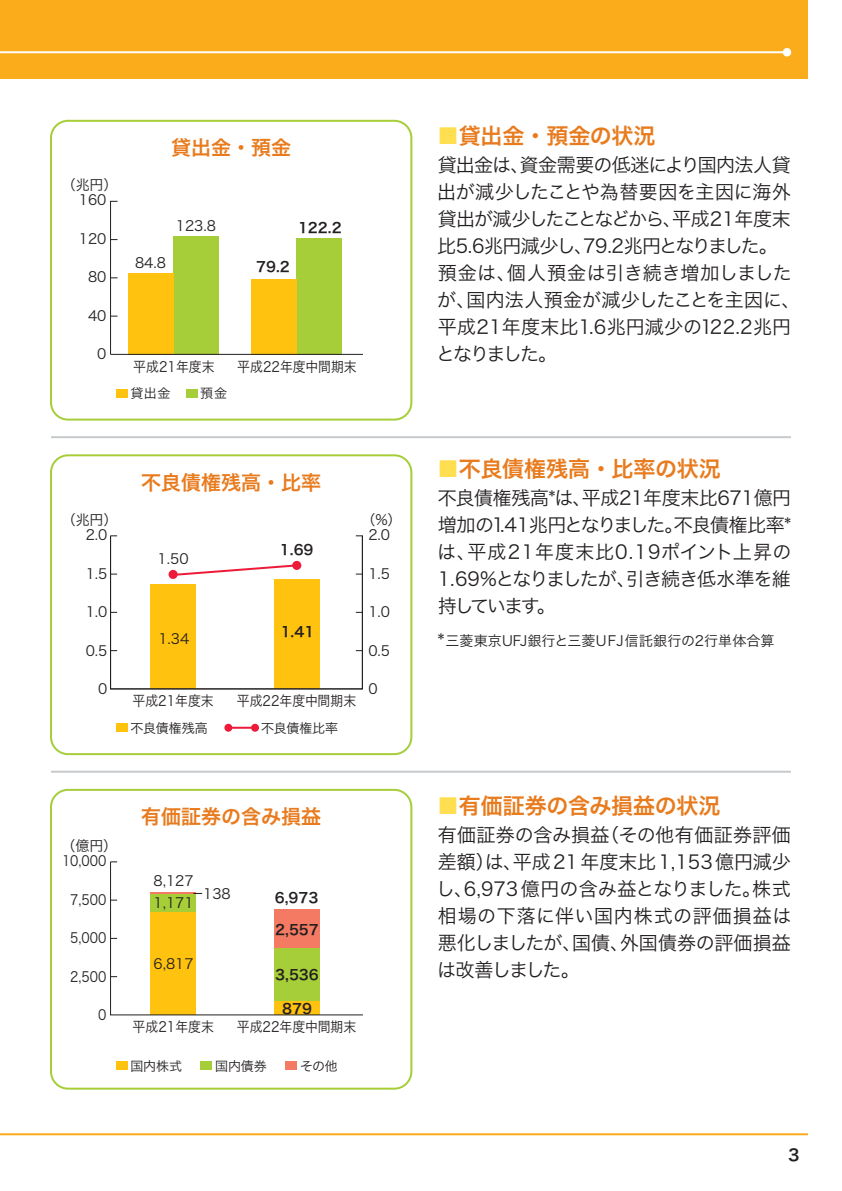
<style>
.page{position:relative;width:842px;height:1191px;background:#fff}
.page>*{position:absolute;margin:0;border:0;box-sizing:border-box;transform-origin:0 0}
.t1{font:22px "Hira Kaku Pro W6 90 pv RKSJ H";letter-spacing:-.005em;color:#e87b1e}
.t2{font:20px "Hira Kaku Pro W6 90 pv RKSJ H";color:#e87b1e}
.t3{font:19px/27px "Hira Kaku Pro W3 90 pv RKSJ H";letter-spacing:-.02em;color:#231f20;text-align:justify}
.t4{font:16px "Hira Kaku Pro W6 90 pv RKSJ H";color:#231f20}
.t5{font:14px/15.6px "Hira Kaku Pro W3 90 pv RKSJ H";color:#231f20}
.t6{font:14px "Hira Kaku Pro W3 90 pv RKSJ H";color:#231f20;scale:.92 1}
.t7{font:14px "Hira Kaku Pro W6 90 pv RKSJ H";color:#231f20}
.t8{font:14px "Hira Kaku Pro W3 90 pv RKSJ H";color:#231f20;scale:.9 1}
.t9{font:13px "Hira Kaku Pro W3 90 pv RKSJ H";letter-spacing:-.01em;color:#231f20}
.s1{color:#ffde4f}
.s2{font-size:19px}
</style>
<div class="page">
<div style="left:0;top:0;width:808px;height:78px;background:#fbac1b"></div>
<div style="left:783px;top:48px;width:8px;height:8px;background:#fff;border-radius:50%"></div>
<hr style="left:0;top:1133px;width:808px;height:2px;background:#fbac1b">
<hr style="left:0;top:51px;width:787px;height:2px;background:#fff">
<div style="left:173px;top:236px;width:46px;height:118px;background:#a6ce39"></div>
<div style="left:128px;top:273px;width:45px;height:81px;background:#ffc20e"></div>
<hr style="left:51px;top:436px;width:740px;height:2px;background:#c6cacc">
<hr style="left:51px;top:770px;width:740px;height:2px;background:#c6cacc">
<svg style="left:110px;top:201px;width:8px;height:154px"></svg>
<div style="left:116px;top:723px;width:12px;height:9px;background:#ffc20e"></div>
<div style="left:116px;top:1061px;width:12px;height:9px;background:#ffc20e"></div>
<div style="left:200px;top:1061px;width:11px;height:9px;background:#a6ce39"></div>
<div style="left:286px;top:1061px;width:11px;height:9px;background:#f47a63"></div>
<hr style="left:228px;top:726px;width:27px;height:2px;background:#ed1a3a">
<div style="left:224px;top:724px;width:8px;height:7px;background:#ed1a3a;border-radius:50%"></div>
<div style="left:251px;top:724px;width:8px;height:7px;background:#ed1a3a;border-radius:50%"></div>
<div style="left:116px;top:389px;width:12px;height:8px;background:#ffc20e"></div>
<div style="left:186px;top:389px;width:11px;height:8px;background:#a6ce39"></div>
<div style="left:50px;top:120px;width:362px;height:300px;border:2px solid #a6ce39;border-radius:17px"></div>
<div style="left:50px;top:454px;width:362px;height:301px;border:2px solid #a6ce39;border-radius:17px"></div>
<div style="left:50px;top:789px;width:362px;height:300px;border:2px solid #a6ce39;border-radius:17px"></div>
<svg style="left:110px;top:535px;width:253px;height:154px"></svg>
<div style="left:297px;top:238px;width:45px;height:116px;background:#a6ce39"></div>
<div style="left:251px;top:279px;width:46px;height:75px;background:#ffc20e"></div>
<hr style="left:111px;top:354px;width:252px;height:1px;background:#231f20">
<svg style="left:110px;top:861px;width:253px;height:154px"></svg>
<p class="t5" style="left:62px;top:178px;width:57px">（兆円）</p>
<p class="t5" style="left:79px;top:194px;width:29px">160</p>
<p class="t5" style="left:79px;top:232px;width:29px">120</p>
<p class="t5" style="left:88px;top:271px;width:20px">80</p>
<p class="t5" style="left:88px;top:309px;width:20px">40</p>
<p class="t5" style="left:97px;top:348px;width:11px">0</p>
<p class="t2" style="left:171px;top:140px;width:121px">貸出金・預金</p>
<p class="t5" style="left:135px;top:256px;width:33px">84.8</p>
<p class="t5" style="left:176px;top:219px;width:42px">123.8</p>
<p class="t7" style="left:298px;top:222px;width:45px">122.2</p>
<p class="t7" style="left:256px;top:262px;width:35px">79.2</p>
<p class="t6" style="left:133px;top:361px;width:90px">平成21年度末</p>
<p class="t6" style="left:237px;top:361px;width:131px">平成22年度中間期末</p>
<p class="t9" style="left:130px;top:388px;width:41px">貸出金</p>
<p class="t9" style="left:200px;top:388px;width:28px">預金</p>
<p class="t5" style="left:86px;top:513px;width:33px;text-indent:-24px">（兆円）<br>2.0</p>
<p class="t5" style="left:86px;top:567px;width:23px">1.5</p>
<p class="t5" style="left:86px;top:606px;width:23px">1.0</p>
<p class="t5" style="left:86px;top:644px;width:23px">0.5</p>
<p class="t5" style="left:98px;top:683px;width:11px">0</p>
<p class="t2" style="left:141px;top:475px;width:181px">不良債権残高・比率</p>
<p class="t5" style="left:158px;top:553px;width:32px">1.50</p>
<p class="t5" style="left:158px;top:633px;width:33px">1.34</p>
<p class="t7" style="left:280px;top:544px;width:35px">1.69</p>
<p class="t7" style="left:281px;top:626px;width:35px">1.41</p>
<p class="t6" style="left:132px;top:695px;width:90px">平成21年度末</p>
<p class="t6" style="left:237px;top:695px;width:131px">平成22年度中間期末</p>
<p class="t9" style="left:130px;top:723px;width:79px">不良債権残高</p>
<p class="t9" style="left:261px;top:723px;width:78px">不良債権比率</p>
<p class="t5" style="left:361px;top:513px;width:42px">（%）</p>
<p class="t5" style="left:368px;top:529px;width:23px">2.0</p>
<p class="t5" style="left:368px;top:567px;width:23px">1.5</p>
<p class="t5" style="left:368px;top:606px;width:23px">1.0</p>
<p class="t5" style="left:368px;top:644px;width:23px">0.5</p>
<p class="t5" style="left:368px;top:683px;width:11px">0</p>
<p class="t5" style="left:62px;top:839px;width:57px">（億円）</p>
<p class="t8" style="left:62px;top:856px;width:51px">10,000</p>
<p class="t8" style="left:70px;top:894px;width:42px">7,500</p>
<p class="t8" style="left:70px;top:932px;width:42px">5,000</p>
<p class="t8" style="left:70px;top:971px;width:42px">2,500</p>
<p class="t8" style="left:98px;top:1009px;width:11px">0</p>
<p class="t2" style="left:141px;top:809px;width:181px">有価証券の含み損益</p>
<p class="t5" style="left:153px;top:875px;width:42px">8,127</p>
<p class="t5" style="left:153px;top:897px;width:42px">1,171</p>
<p class="t5" style="left:203px;top:887px;width:29px">138</p>
<p class="t5" style="left:153px;top:957px;width:42px">6,817</p>
<p class="t7" style="left:275px;top:892px;width:45px">6,973</p>
<p class="t7" style="left:275px;top:924px;width:45px">2,557</p>
<p class="t7" style="left:275px;top:970px;width:45px">3,536</p>
<p class="t7" style="left:282px;top:1003px;width:31px">879</p>
<p class="t6" style="left:133px;top:1022px;width:90px">平成21年度末</p>
<p class="t6" style="left:237px;top:1022px;width:131px">平成22年度中間期末</p>
<p class="t9" style="left:130px;top:1061px;width:53px">国内株式</p>
<p class="t9" style="left:215px;top:1061px;width:53px">国内債券</p>
<p class="t9" style="left:300px;top:1061px;width:39px">その他</p>
<p class="t1" style="left:437px;top:128px;width:220px"><span class="s1">■</span>貸出金・預金の状況</p>
<p class="t3" style="left:436px;top:154px;width:366px;text-align:left">貸出金は、資金需要の低迷により国内法人貸出が減少したことや為替要因を主因に海外貸出が減少したことなどから、平成21年度末比5.6兆円減少し、79.2兆円となりました。<br>預金は、個人預金は引き続き増加しましたが、国内法人預金が減少したことを主因に、平成21年度末比1.6兆円減少の122.2兆円となりました。</p>
<p class="t1" style="left:437px;top:460px;width:285px"><span class="s1">■</span>不良債権残高・比率の状況</p>
<p class="t3" style="left:437px;top:487px;width:356px">不良債権残高*は、平成21年度末比671億円増加の1.41兆円となりました。不良債権比率*は、平成21年度末比0.19ポイント上昇の1.69%となりましたが、引き続き低水準を維持しています。</p>
<p class="t5" style="left:438px;top:634px;width:338px"><span class="s2">*</span>三菱東京UFJ銀行と三菱UFJ信託銀行の2行単体合算</p>
<p class="t1" style="left:437px;top:797px;width:285px"><span class="s1">■</span>有価証券の含み損益の状況</p>
<p class="t3" style="left:436px;top:824px;width:357px">有価証券の含み損益（その他有価証券評価差額）は、平成21年度末比1,153億円減少し、6,973億円の含み益となりました。株式相場の下落に伴い国内株式の評価損益は悪化しましたが、国債、外国債券の評価損益は改善しました。</p>
<p class="t4" style="left:788px;top:1149px;width:13px">3</p>
</div>
